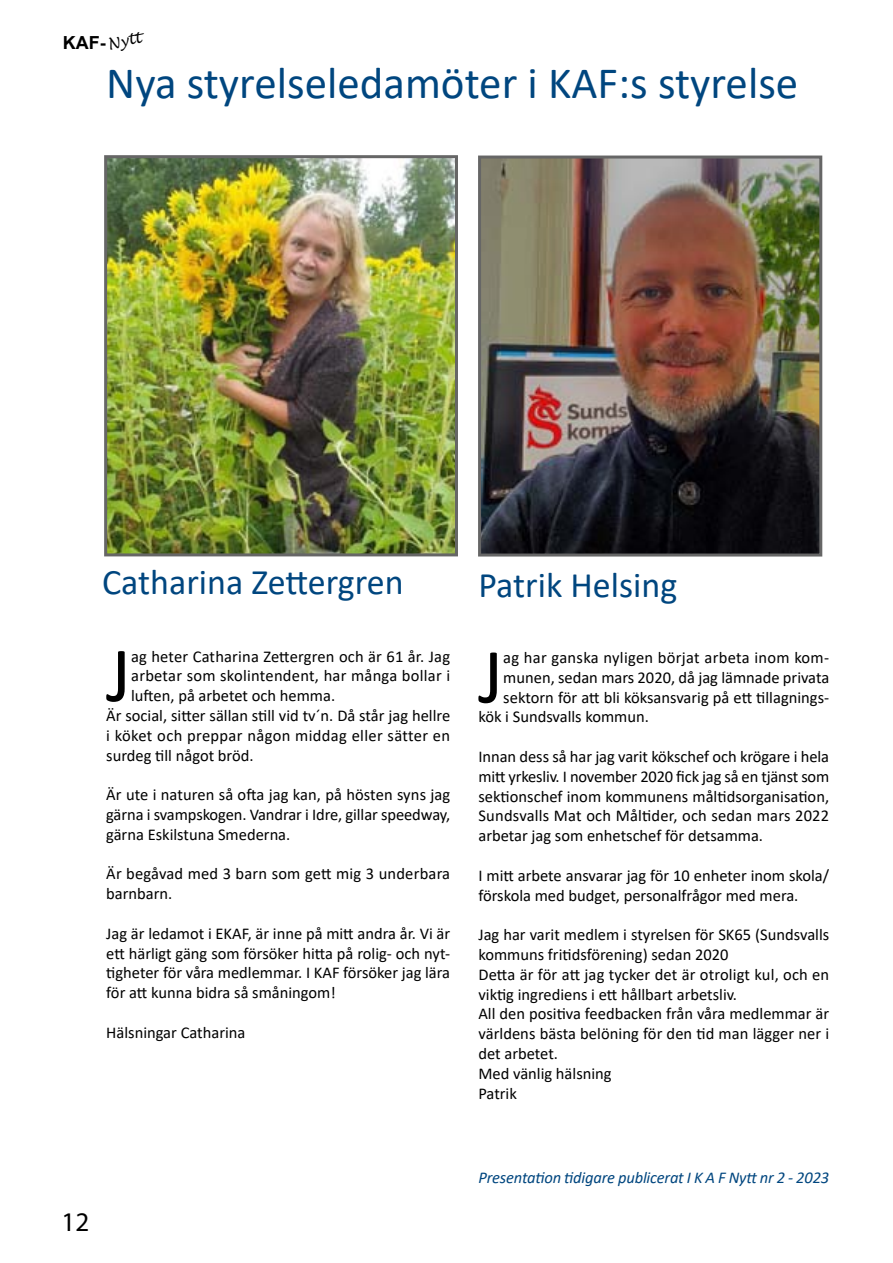
<style>
.page{position:relative;width:893px;height:1263px;background:#fff}
.page>*{position:absolute;margin:0;border:0;box-sizing:border-box;transform-origin:0 0}
.t1{font:78.9px "Calibri";color:#000}
.t2{font:45px "Calibri";color:#00467f}
.t3{font:36px "Calibri";color:#00467f}
.t4{font:27px "Myriad Pro";color:#000}
.t5{font:700 18px "Arial";color:#000}
.t6{font:16.5px/19.8px "Calibri";color:#000;text-align:justify}
.t7{font:16.5px "Calibri";letter-spacing:.02em;color:#000}
.t8{font:italic 16.5px "Calibri";letter-spacing:-.01em;color:#00467f}
.t9{font:italic 15px "Lucida Handwriting";color:#000}
</style>
<div class="page">
<img style="left:108px;top:159px;width:346px;height:393px">
<div style="left:104px;top:155px;width:354px;height:401px;border:3px solid #666"></div>
<img style="left:482px;top:160px;width:336px;height:392px">
<div style="left:478px;top:156px;width:344px;height:400px;border:3px solid #666"></div>
<p class="t5" style="left:63px;top:30px;width:44px">KAF-</p>
<p class="t9" style="left:106px;top:36px;width:36px;rotate:-12deg">Nytt</p>
<h2 class="t2" style="left:106px;top:51px;width:694px">Nya styrelseledamöter i KAF:s styrelse</h2>
<h3 class="t3" style="left:102px;top:557px;width:303px">Catharina Zettergren</h3>
<h1 class="t1" style="left:106px;top:620px;width:27px">J</h1>
<p class="t6" style="left:131px;top:646px;width:320px">ag heter Catharina Zettergren och är 61 år. Jag</p>
<p class="t6" style="left:131px;top:666px;width:320px">arbetar som skolintendent, har många bollar i</p>
<p class="t6" style="left:131px;top:685px;width:206px">luften, på arbetet och hemma.</p>
<p class="t6" style="left:106px;top:705px;width:345px">Är social, sitter sällan still vid tv´n. Då står jag hellre</p>
<p class="t7" style="left:106px;top:724px;width:345px">i köket och preppar någon middag eller sätter en</p>
<p class="t6" style="left:106px;top:745px;width:149px">surdeg till något bröd.</p>
<p class="t6" style="left:106px;top:784px;width:345px">Är ute i naturen så ofta jag kan, på hösten syns jag gärna i svampskogen. Vandrar i Idre, gillar speedway, gärna Eskilstuna Smederna.</p>
<p class="t6" style="left:106px;top:864px;width:345px">Är begåvad med 3 barn som gett mig 3 underbara barnbarn.</p>
<p class="t6" style="left:106px;top:923px;width:345px">Jag är ledamot i EKAF, är inne på mitt andra år. Vi är ett härligt gäng som försöker hitta på rolig- och nyt&shy;tigheter för våra medlemmar. I KAF försöker jag lära för att kunna bidra så småningom!</p>
<p class="t6" style="left:106px;top:1022px;width:141px">Hälsningar Catharina</p>
<h3 class="t3" style="left:478px;top:560px;width:200px">Patrik Helsing</h3>
<h1 class="t1" style="left:478px;top:622px;width:27px">J</h1>
<p class="t7" style="left:503px;top:646px;width:327px">ag har ganska nyligen börjat arbeta inom kom-</p>
<p class="t6" style="left:503px;top:667px;width:327px">munen, sedan mars 2020, då jag lämnade privata</p>
<p class="t6" style="left:503px;top:687px;width:327px">sektorn för att bli köksansvarig på ett tillagnings-</p>
<p class="t6" style="left:478px;top:707px;width:172px">kök i Sundsvalls kommun.</p>
<p class="t6" style="left:478px;top:746px;width:352px">Innan dess så har jag varit kökschef och krögare i hela mitt yrkesliv. I november 2020 fick jag så en tjänst som sektionschef inom kommunens måltidsorganisation, Sundsvalls Mat och Måltider, och sedan mars 2022 arbetar jag som enhetschef för detsamma.</p>
<p class="t6" style="left:478px;top:865px;width:352px">I mitt arbete ansvarar jag för 10 enheter inom skola/ förskola med budget, personalfrågor med mera.</p>
<p class="t6" style="left:478px;top:924px;width:352px;text-align:left">Jag har varit medlem i styrelsen för SK65 (Sundsvalls kommuns fritidsförening) sedan 2020<br>Detta är för att jag tycker det är otroligt kul, och en viktig ingrediens i ett hållbart arbetsliv.<br>All den positiva feedbacken från våra medlemmar är världens bästa belöning för den tid man lägger ner i det arbetet.<br>Med vänlig hälsning<br>Patrik</p>
<h3 class="t4" style="left:62px;top:1205px;width:29px">12</h3>
<p class="t8" style="left:478px;top:1166px;width:352px">Presentation tidigare publicerat I K A F Nytt nr 2 - 2023</p>
</div>
